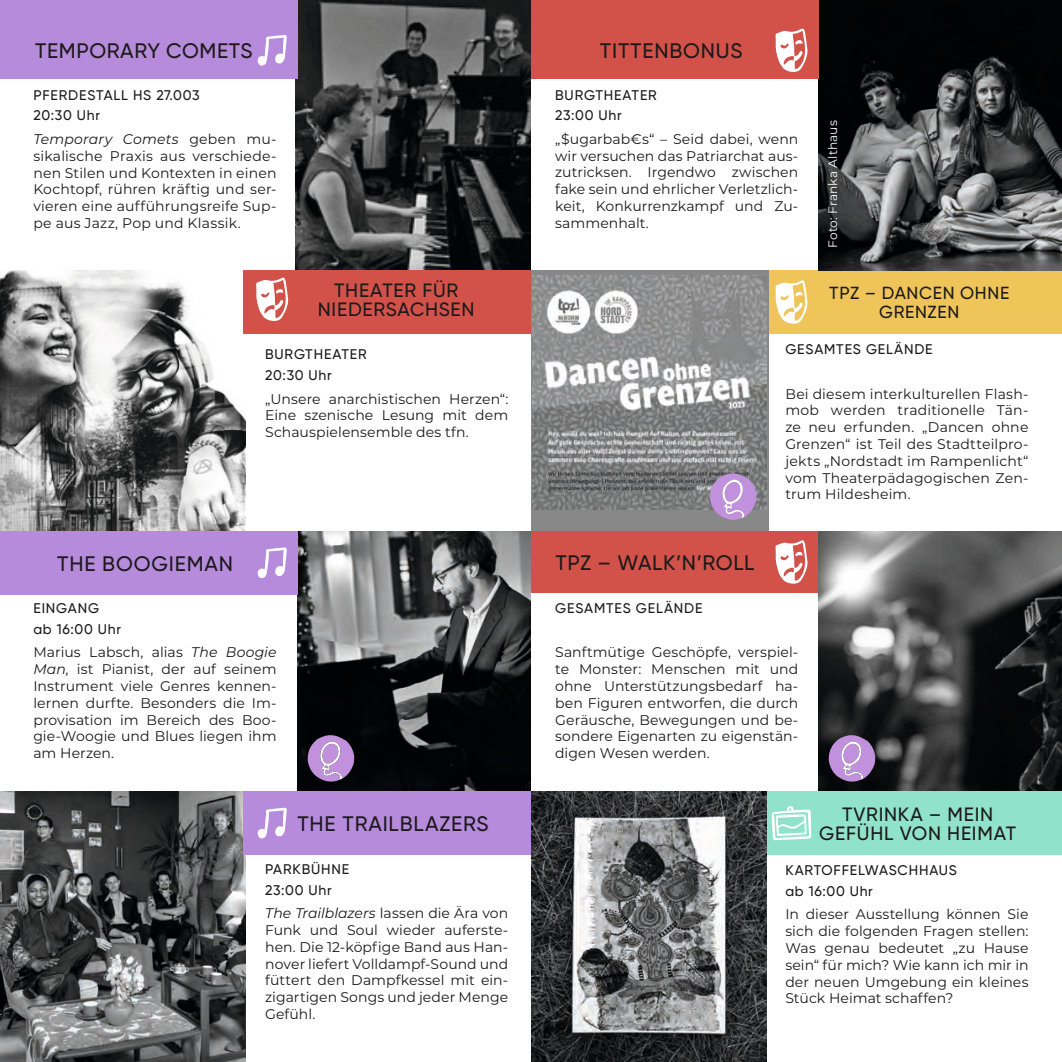
<style>
.page{position:relative;width:1062px;height:1062px;background:#fff}
.page>*{position:absolute;margin:0;border:0;box-sizing:border-box;transform-origin:0 0}
.Überschriften{font:500 21px "Gilroy";letter-spacing:.04em;color:#1c1a1b}
.Überschriften-2{font:500 19.25px "Gilroy";letter-spacing:.04em;color:#1c1a1b}
.Überschriften-3{font:500 17.5px "Gilroy";letter-spacing:.04em;color:#1c1a1b}
.Fließtext{font:14px/16.8px "Montserrat";letter-spacing:.005em;color:#1c1a1b;text-align:justify}
.t1{font:500 14px "Gilroy";letter-spacing:.06em;color:#1c1a1b}
.Fließtext-2{font:12.25px "Montserrat";letter-spacing:.005em;color:#fff}
.s1{font-style:italic}
</style>
<div class="page">
<img style="left:298px;top:531px;width:233px;height:260px">
<img style="left:296px;top:0;width:235px;height:270px">
<img style="left:0;top:270px;width:245px;height:261px">
<div style="left:243px;top:270px;width:288px;height:63px;background:#d2524a"></div>
<div style="left:0;top:531px;width:298px;height:63px;background:#b68bdb"></div>
<div style="left:0;top:0;width:298px;height:79px;background:#b68bdb"></div>
<svg style="left:257px;top:35px;width:30px;height:31px"></svg>
<svg style="left:257px;top:547px;width:30px;height:31px"></svg>
<img style="left:0;top:791px;width:245px;height:271px">
<div style="left:243px;top:791px;width:288px;height:63px;background:#b68bdb"></div>
<svg style="left:307px;top:734px;width:47px;height:48px;background:#9374a5"></svg>
<svg style="left:256px;top:277px;width:33px;height:44px"></svg>
<svg style="left:257px;top:807px;width:30px;height:31px"></svg>
<div style="left:531px;top:531px;width:288px;height:62px;background:#d2524a"></div>
<div style="left:764px;top:270px;width:298px;height:63px;background:#efc459"></div>
<img style="left:818px;top:531px;width:244px;height:260px">
<img style="left:819px;top:0;width:243px;height:270px">
<div style="left:531px;top:0;width:288px;height:79px;background:#d2524a"></div>
<svg style="left:775px;top:28px;width:33px;height:44px"></svg>
<svg style="left:775px;top:540px;width:33px;height:44px"></svg>
<svg style="left:775px;top:280px;width:33px;height:44px"></svg>
<div style="left:764px;top:791px;width:298px;height:63px;background:#90e3ca"></div>
<img style="left:531px;top:791px;width:235px;height:270px">
<div style="left:531px;top:270px;width:237px;height:261px;background:#888"></div>
<img style="left:532px;top:276px;width:234px;height:234px">
<svg style="left:709px;top:472px;width:47px;height:48px;background:#b394c5"></svg>
<svg style="left:828px;top:734px;width:47px;height:48px;background:#9678a9"></svg>
<svg style="left:771px;top:806px;width:40px;height:34px"></svg>
<p class="Überschriften" style="left:35px;top:38px;width:219px">TEMPORARY COMETS</p>
<p class="t1" style="left:33px;top:86px;width:167px">PFERDESTALL HS 27.003</p>
<p class="t1" style="left:33px;top:107px;width:68px">20:30 Uhr</p>
<p class="Fließtext" style="left:33px;top:130px;width:245px"><span class="s1">Temporary Comets</span> geben mu&shy;sikalische Praxis aus verschiede&shy;nen Stilen und Kontexten in einen Kochtopf, rühren kräftig und ser&shy;vieren eine aufführungsreife Sup&shy;pe aus Jazz, Pop und Klassik.</p>
<p class="Überschriften-2" style="left:334px;top:278px;width:126px">THEATER FÜR</p>
<p class="Überschriften-2" style="left:318px;top:298px;width:158px">NIEDERSACHSEN</p>
<p class="t1" style="left:265px;top:346px;width:103px">BURGTHEATER</p>
<p class="t1" style="left:265px;top:366px;width:68px">20:30 Uhr</p>
<p class="Fließtext" style="left:265px;top:390px;width:245px">„Unsere anarchistischen Herzen“:<br>Eine szenische Lesung mit dem Schauspielensemble des tfn.</p>
<p class="Überschriften" style="left:57px;top:550px;width:177px">THE BOOGIEMAN</p>
<p class="t1" style="left:33px;top:599px;width:67px">EINGANG</p>
<p class="t1" style="left:33px;top:620px;width:89px">ab 16:00 Uhr</p>
<p class="Fließtext" style="left:33px;top:643px;width:245px">Marius Labsch, alias <span class="s1">The Boogie Man</span>, ist Pianist, der auf seinem Instrument viele Genres kennen&shy;lernen durfte. Besonders die Im&shy;provisation im Bereich des Boo&shy;gie-Woogie und Blues liegen ihm am Herzen.</p>
<p class="Überschriften" style="left:297px;top:811px;width:193px">THE TRAILBLAZERS</p>
<p class="t1" style="left:265px;top:860px;width:85px">PARKBÜHNE</p>
<p class="t1" style="left:265px;top:881px;width:68px">23:00 Uhr</p>
<p class="Fließtext" style="left:265px;top:904px;width:245px"><span class="s1">The Trailblazers</span> lassen die Ära von Funk und Soul wieder auferste&shy;hen. Die 12-köpfige Band aus Han&shy;nover liefert Volldampf-Sound und füttert den Dampfkessel mit ein&shy;zigartigen Songs und jeder Menge Gefühl.</p>
<p class="Überschriften" style="left:600px;top:38px;width:144px">TITTENBONUS</p>
<p class="t1" style="left:555px;top:86px;width:103px">BURGTHEATER</p>
<p class="t1" style="left:555px;top:107px;width:68px">23:00 Uhr</p>
<p class="Fließtext" style="left:555px;top:130px;width:245px">„$ugarbab€s“ – Seid dabei, wenn wir versuchen das Patriarchat aus&shy;zutricksen. Irgendwo zwischen fake sein und ehrlicher Verletzlich&shy;keit, Konkurrenzkampf und Zu&shy;sammenhalt.</p>
<p class="Fließtext-2" style="left:824px;top:248px;width:129px;rotate:-90deg">Foto: Franka Althaus</p>
<p class="Überschriften-3" style="left:829px;top:282px;width:181px">TPZ – DANCEN OHNE</p>
<p class="Überschriften-3" style="left:879px;top:301px;width:82px">GRENZEN</p>
<p class="Überschriften" style="left:555px;top:550px;width:200px">TPZ – WALK’N’ROLL</p>
<p class="t1" style="left:785px;top:341px;width:149px">GESAMTES GELÄNDE</p>
<p class="Fließtext" style="left:785px;top:385px;width:245px">Bei diesem interkulturellen Flash&shy;mob werden traditionelle Tän&shy;ze neu erfunden. „Dancen ohne Grenzen“ ist Teil des Stadtteilpro&shy;jekts „Nordstadt im Rampenlicht“ vom Theaterpädagogischen Zen&shy;trum Hildesheim.</p>
<p class="t1" style="left:555px;top:599px;width:149px">GESAMTES GELÄNDE</p>
<p class="Fließtext" style="left:555px;top:643px;width:245px">Sanftmütige Geschöpfe, verspiel&shy;te Monster: Menschen mit und ohne Unterstützungsbedarf ha&shy;ben Figuren entworfen, die durch Geräusche, Bewegungen und be&shy;sondere Eigenarten zu eigenstän&shy;digen Wesen werden.</p>
<p class="Überschriften-2" style="left:842px;top:802px;width:152px">TVRINKA – MEIN</p>
<p class="Überschriften-2" style="left:819px;top:821px;width:198px">GEFÜHL VON HEIMAT</p>
<p class="t1" style="left:785px;top:861px;width:173px">KARTOFFELWASCHHAUS</p>
<p class="t1" style="left:785px;top:882px;width:89px">ab 16:00 Uhr</p>
<p class="Fließtext" style="left:785px;top:905px;width:245px">In dieser Ausstellung können Sie sich die folgenden Fragen stellen:<br>Was genau bedeutet „zu Hause sein“ für mich? Wie kann ich mir in der neuen Umgebung ein kleines Stück Heimat schaffen?</p>
</div>
